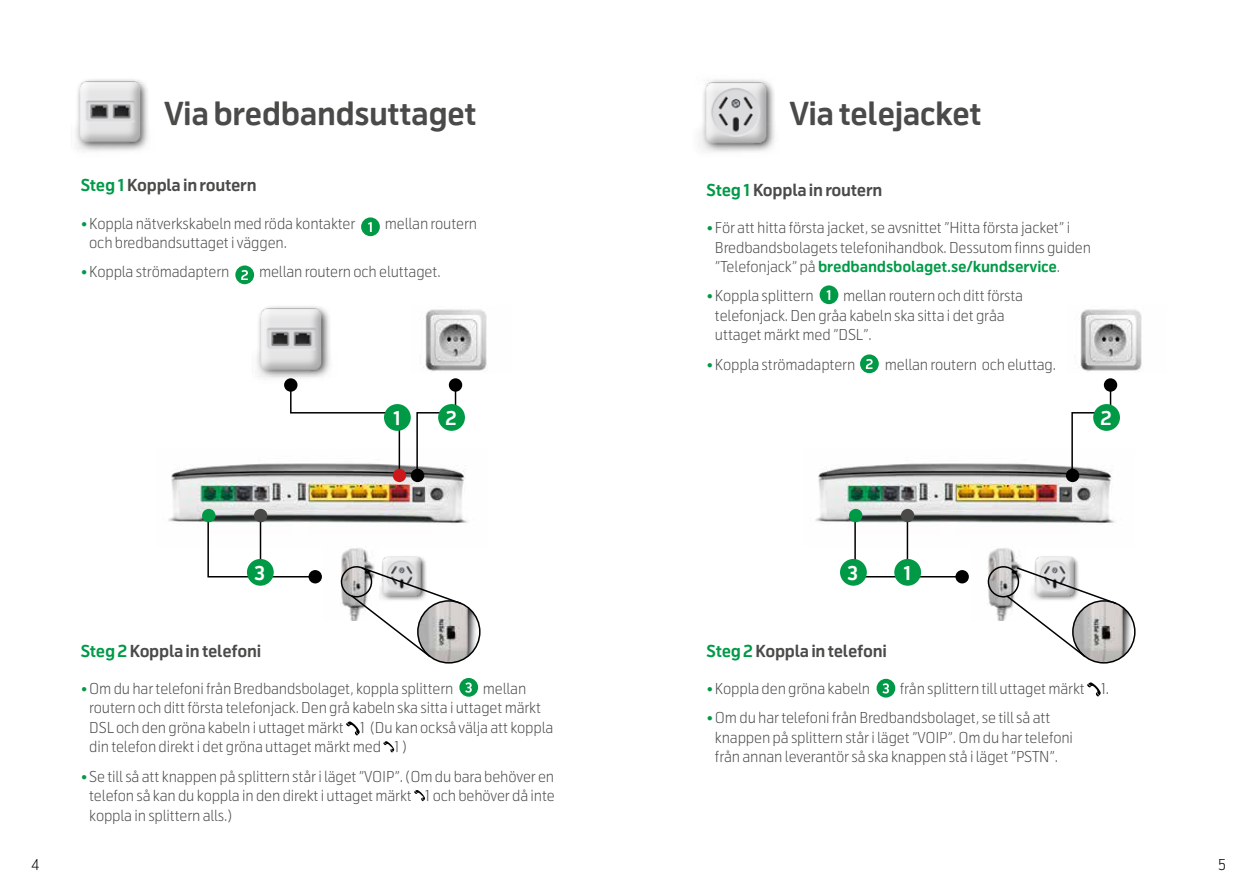
<style>
.page{position:relative;width:1259px;height:893px;background:#fff}
.page>*{position:absolute;margin:0;border:0;box-sizing:border-box;transform-origin:0 0}
.t1{font:700 31.5px "Telenor";letter-spacing:-.015em;color:#4a4a49}
.t2{font:700 19.05px "Telenor";color:#fff}
.t3{font:700 16.5px "Telenor";letter-spacing:-.015em;color:#4a4a49}
.t4{font:300 15px/19.5px "Telenor";letter-spacing:-.01em;color:#4a4a49}
.t5{font:300 15px "Telenor";color:#000}
.s1{color:#009a47}
.s2{font-weight:500;color:#009a47}
.s3{font-weight:700;color:#009a47}
</style>
<div class="page">
<div style="left:374px;top:555px;width:57px;height:48px;background:#000;opacity:.75"></div>
<img style="left:379px;top:557px;width:52px;height:9px">
<svg style="left:346px;top:721px;width:14px;height:14px"></svg>
<svg style="left:383px;top:741px;width:11px;height:11px"></svg>
<svg style="left:414px;top:790px;width:11px;height:11px"></svg>
<div style="left:459px;top:678px;width:19px;height:19px;background:#009a47;border-radius:50%"></div>
<svg style="left:465px;top:682px;width:7px;height:11px"></svg>
<img style="left:168px;top:463px;width:300px;height:60px">
<img style="left:421px;top:309px;width:66px;height:63px">
<div style="left:411px;top:469px;width:13px;height:13px;background:#000;border-radius:50%"></div>
<div style="left:449px;top:378px;width:13px;height:14px;background:#000;border-radius:50%"></div>
<svg style="left:284px;top:378px;width:13px;height:14px"></svg>
<svg style="left:416px;top:383px;width:41px;height:99px"></svg>
<svg style="left:289px;top:385px;width:112px;height:97px"></svg>
<div style="left:438px;top:404px;width:27px;height:27px;background:#009a47;border-radius:50%"></div>
<div style="left:384px;top:404px;width:27px;height:27px;background:#009a47;border-radius:50%"></div>
<div style="left:249px;top:304px;width:88px;height:81px;background:#000;opacity:.75"></div>
<img style="left:249px;top:304px;width:82px;height:72px">
<svg style="left:207px;top:514px;width:110px;height:64px"></svg>
<hr style="left:260px;top:516px;width:1px;height:61px;background:#000">
<div style="left:308px;top:570px;width:14px;height:13px;background:#000;border-radius:50%"></div>
<div style="left:393px;top:469px;width:13px;height:13px;background:#cd171a;border-radius:50%"></div>
<div style="left:254px;top:509px;width:13px;height:13px;background:#4a4a49;border-radius:50%"></div>
<div style="left:202px;top:509px;width:13px;height:13px;background:#009a47;border-radius:50%"></div>
<img style="left:340px;top:546px;width:39px;height:61px">
<div style="left:341px;top:566px;width:31px;height:31px;border:2px solid #000;border-radius:50%"></div>
<img style="left:418px;top:601px;width:62px;height:62px;border-radius:31px">
<div style="left:417px;top:600px;width:63px;height:64px;border:2px solid #000;border-radius:50%"></div>
<svg style="left:349px;top:566px;width:114px;height:93px"></svg>
<div style="left:247px;top:559px;width:27px;height:27px;background:#009a47;border-radius:50%"></div>
<div style="left:361px;top:217px;width:19px;height:19px;background:#009a47;border-radius:50%"></div>
<svg style="left:368px;top:222px;width:4px;height:10px"></svg>
<div style="left:235px;top:265px;width:19px;height:19px;background:#009a47;border-radius:50%"></div>
<svg style="left:241px;top:270px;width:7px;height:10px"></svg>
<div style="left:68px;top:77px;width:88px;height:81px;background:#000;opacity:.75"></div>
<img style="left:68px;top:77px;width:81px;height:72px">
<div style="left:1027px;top:555px;width:57px;height:48px;background:#000;opacity:.75"></div>
<img style="left:1027px;top:557px;width:57px;height:9px">
<svg style="left:1087px;top:682px;width:13px;height:14px"></svg>
<div style="left:876px;top:679px;width:19px;height:19px;background:#009a47;border-radius:50%"></div>
<svg style="left:882px;top:683px;width:7px;height:10px"></svg>
<img style="left:815px;top:463px;width:300px;height:60px">
<img style="left:1076px;top:309px;width:66px;height:63px">
<div style="left:1066px;top:469px;width:13px;height:13px;background:#000;border-radius:50%"></div>
<div style="left:1103px;top:378px;width:14px;height:14px;background:#000;border-radius:50%"></div>
<svg style="left:1070px;top:383px;width:42px;height:99px"></svg>
<div style="left:1093px;top:404px;width:27px;height:27px;background:#009a47;border-radius:50%"></div>
<svg style="left:853px;top:514px;width:110px;height:64px"></svg>
<hr style="left:906px;top:516px;width:2px;height:61px;background:#000">
<div style="left:955px;top:570px;width:14px;height:13px;background:#000;border-radius:50%"></div>
<div style="left:901px;top:509px;width:13px;height:13px;background:#4a4a49;border-radius:50%"></div>
<div style="left:849px;top:509px;width:13px;height:13px;background:#009a47;border-radius:50%"></div>
<img style="left:988px;top:546px;width:33px;height:74px">
<div style="left:987px;top:566px;width:32px;height:31px;border:2px solid #000;border-radius:50%"></div>
<img style="left:1073px;top:601px;width:61px;height:62px;border-radius:31px">
<div style="left:1072px;top:600px;width:63px;height:64px;border:2px solid #000;border-radius:50%"></div>
<svg style="left:1004px;top:566px;width:114px;height:93px"></svg>
<div style="left:840px;top:559px;width:27px;height:27px;background:#009a47;border-radius:50%"></div>
<div style="left:894px;top:559px;width:27px;height:27px;background:#009a47;border-radius:50%"></div>
<svg style="left:819px;top:285px;width:19px;height:19px"></svg>
<svg style="left:826px;top:290px;width:4px;height:10px"></svg>
<svg style="left:860px;top:354px;width:19px;height:19px"></svg>
<svg style="left:866px;top:359px;width:6px;height:10px"></svg>
<div style="left:691px;top:73px;width:92px;height:86px;background:#000;opacity:.75"></div>
<img style="left:693px;top:76px;width:82px;height:73px">
<h1 class="t1" style="left:164px;top:94px;width:314px">Via bredbandsuttaget</h1>
<p class="t3" style="left:81px;top:175px;width:177px"><span class="s1">Steg 1</span> Koppla in routern</p>
<p class="t4" style="left:81px;top:214px;width:276px"><span class="s2">•</span>Koppla nätverkskabeln med röda kontakter</p>
<p class="t4" style="left:385px;top:214px;width:94px">mellan routern</p>
<p class="t4" style="left:89px;top:233px;width:199px">och bredbandsuttaget i väggen.</p>
<p class="t4" style="left:81px;top:262px;width:150px"><span class="s2">•</span>Koppla strömadaptern</p>
<p class="t4" style="left:259px;top:262px;width:183px">mellan routern och eluttaget.</p>
<p class="t2" style="left:254px;top:561px;width:13px">3</p>
<p class="t2" style="left:393px;top:406px;width:10px">1</p>
<p class="t2" style="left:445px;top:406px;width:13px">2</p>
<p class="t3" style="left:81px;top:641px;width:182px"><span class="s1">Steg 2</span> Koppla in telefoni</p>
<p class="t4" style="left:81px;top:679px;width:374px"><span class="s2">•</span>Om du har telefoni från Bredbandsbolaget, koppla splittern</p>
<p class="t4" style="left:89px;top:679px;width:465px;text-indent:394px">mellan routern och ditt första telefonjack. Den grå kabeln ska sitta i uttaget märkt DSL och den gröna kabeln i uttaget märkt 1 (Du kan också välja att koppla din telefon direkt i det gröna uttaget märkt med 1 )</p>
<p class="t4" style="left:89px;top:767px;width:467px;text-align:justify;text-indent:-9px"><span class="s2">•</span>Se till så att knappen på splittern står i läget ”VOIP”. (Om du bara behöver en telefon så kan du koppla in den direkt i uttaget märkt 1 och behöver då inte koppla in splittern alls.)</p>
<h1 class="t1" style="left:789px;top:94px;width:194px">Via telejacket</h1>
<p class="t3" style="left:706px;top:180px;width:177px"><span class="s1">Steg 1</span> Koppla in routern</p>
<p class="t4" style="left:715px;top:218px;width:378px;text-indent:-9px"><span class="s2">•</span>För att hitta första jacket, se avsnittet ”Hitta första jacket” i<br>Bredbandsbolagets telefonihandbok. Dessutom finns guiden ”Telefonjack” på <span class="s3">bredbandsbolaget.se/kundservice</span>.</p>
<p class="t4" style="left:706px;top:286px;width:109px"><span class="s2">•</span>Koppla splittern</p>
<p class="t4" style="left:715px;top:286px;width:310px;text-indent:128px">mellan routern och ditt första telefonjack. Den gråa kabeln ska sitta i det gråa uttaget märkt med ”DSL”.</p>
<p class="t4" style="left:706px;top:355px;width:150px"><span class="s2">•</span>Koppla strömadaptern</p>
<p class="t4" style="left:885px;top:355px;width:173px">mellan routern och eluttag.</p>
<p class="t2" style="left:1100px;top:406px;width:13px">2</p>
<p class="t2" style="left:847px;top:561px;width:13px">3</p>
<p class="t2" style="left:903px;top:561px;width:10px">1</p>
<p class="t3" style="left:706px;top:641px;width:182px"><span class="s1">Steg 2</span> Koppla in telefoni</p>
<p class="t4" style="left:706px;top:679px;width:165px"><span class="s2">•</span>Koppla den gröna kabeln</p>
<p class="t4" style="left:899px;top:679px;width:211px">från splittern till uttaget märkt 1.</p>
<p class="t4" style="left:715px;top:708px;width:359px;text-indent:-9px"><span class="s2">•</span>Om du har telefoni från Bredbandsbolaget, se till så att knappen på splittern står i läget ”VOIP”. Om du har telefoni från annan leverantör så ska knappen stå i läget ”PSTN”.</p>
<p class="t5" style="left:31px;top:856px;width:10px">4</p>
<p class="t5" style="left:1218px;top:856px;width:10px">5</p>
</div>
